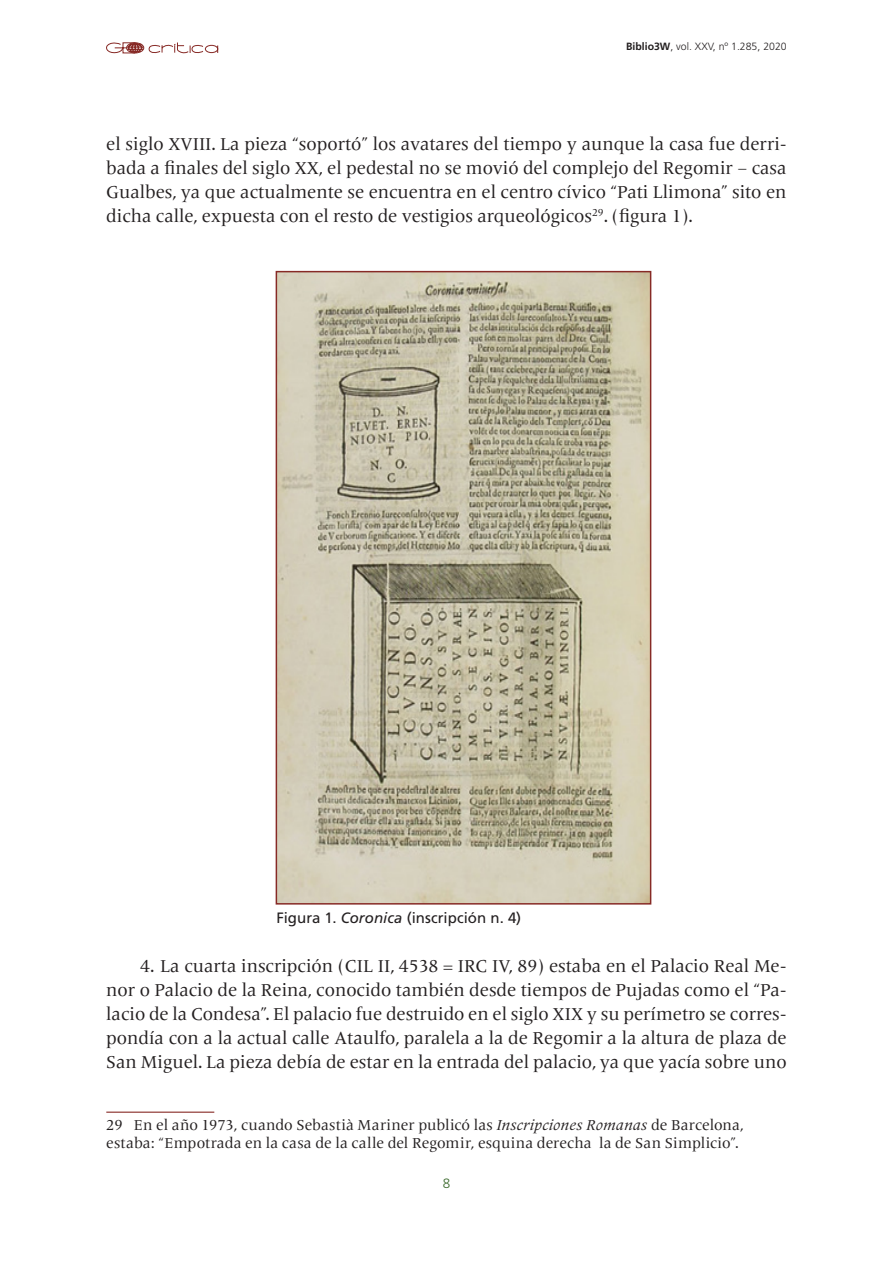
<style>
.page{position:relative;width:893px;height:1263px;background:#fff}
.page>*{position:absolute;margin:0;border:0;box-sizing:border-box;transform-origin:0 0}
.Text{font:18px/24px "Frutiger Serif LT Pro";color:#231f20;text-align:justify}
.Notes_peu_pag{font:15px/18px "Frutiger Serif LT Pro";letter-spacing:.005em;color:#231f20}
.Titol_peu_foto{font:15px "Frutiger LT Std";color:#231f20}
.t1{font:300 13.5px "Frutiger LT Std";color:#3b692c}
.t2{font:300 10.5px "Frutiger LT Std";color:#231f20}
.s1{font-weight:700}
.s2{font-style:italic}
</style>
<div class="page">
<svg style="left:106px;top:42px;width:112px;height:12px"></svg>
<img style="left:279px;top:274px;width:369px;height:627px">
<div style="left:276px;top:271px;width:375px;height:633px;border:2px solid #872a26"></div>
<hr style="left:106px;top:1111px;width:108px;height:2px;background:#872a26">
<p class="t2" style="left:626px;top:41px;width:162px"><span class="s1">Biblio3W</span>, vol. XXV, nº 1.285, 2020</p>
<p class="Text" style="left:106px;top:132px;width:682px">el siglo XVIII. La pieza “soportó” los avatares del tiempo y aunque la casa fue derri&shy;bada a finales del siglo XX, el pedestal no se movió del complejo del Regomir – casa Gualbes, ya que actualmente se encuentra en el centro cívico “Pati Llimona” sito en dicha calle, expuesta con el resto de vestigios arqueológicos<sup>29</sup>. (figura 1).</p>
<p class="Titol_peu_foto" style="left:276px;top:908px;width:246px">Figura 1. <span class="s2">Coronica</span> (inscripción n. 4)</p>
<p class="Text" style="left:106px;top:954px;width:682px;text-indent:34px">4. La cuarta inscripción (CIL II, 4538 = IRC IV, 89) estaba en el Palacio Real Me&shy;nor o Palacio de la Reina, conocido también desde tiempos de Pujadas como el “Pa&shy;lacio de la Condesa”. El palacio fue destruido en el siglo XIX y su perímetro se corres&shy;pondía con a la actual calle Ataulfo, paralela a la de Regomir a la altura de plaza de San Miguel. La pieza debía de estar en la entrada del palacio, ya que yacía sobre uno</p>
<p class="Notes_peu_pag" style="left:106px;top:1116px;width:639px">29 En el año 1973, cuando Sebastià Mariner publicó las <span class="s2">Inscripciones Romanas</span> de Barcelona, estaba: “Empotrada en la casa de la calle del Regomir, esquina derecha la de San Simplicio”.</p>
<p class="t1" style="left:443px;top:1176px;width:9px">8</p>
</div>
